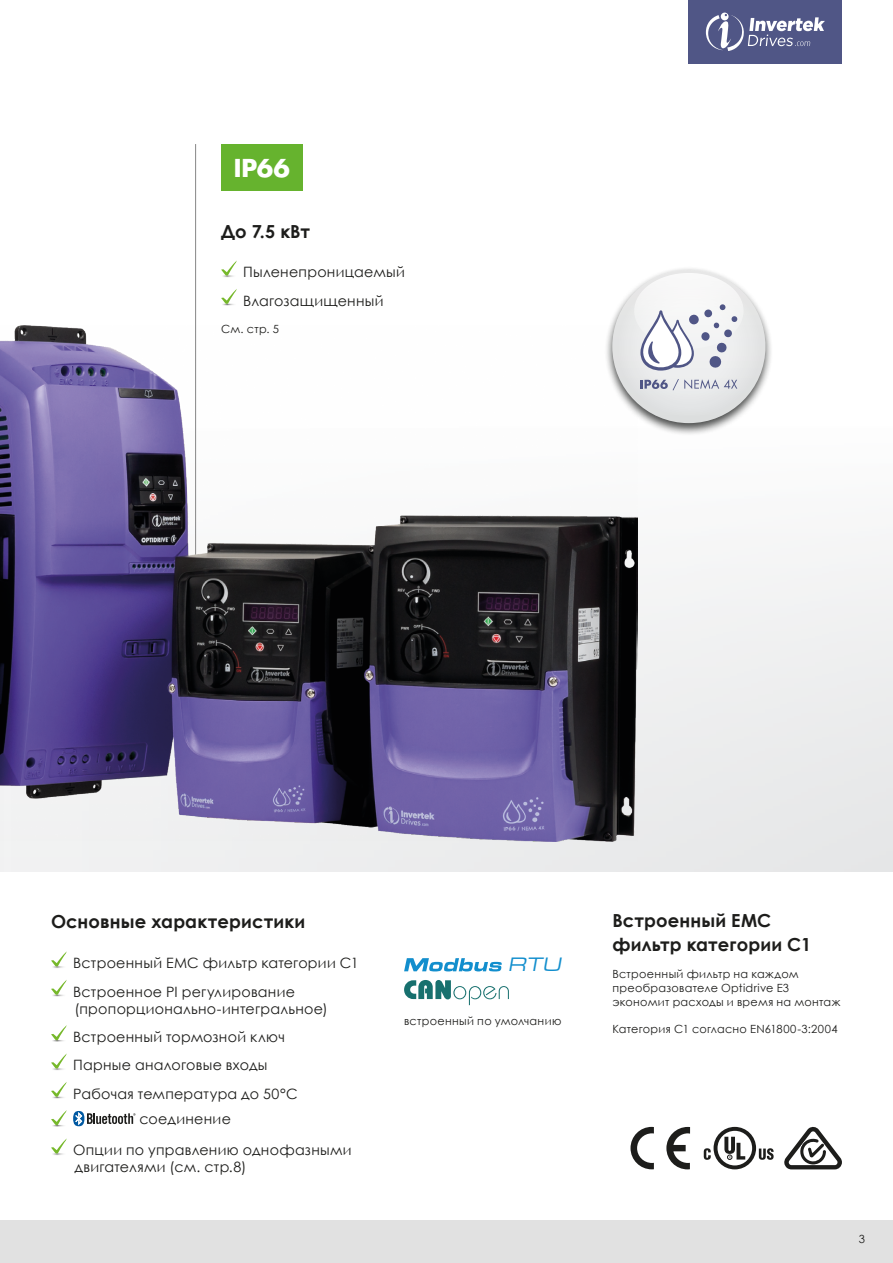
<style>
.page{position:relative;width:893px;height:1263px;background:#fff}
.page>*{position:absolute;margin:0;border:0;box-sizing:border-box;transform-origin:0 0}
.t1{font:700 24px "Futura Std";color:#fff}
.t2{font:italic 22.65px "Metrostyle Extended";color:#128ecd}
.BODY{font:700 18px/23.4px "Century Gothic";letter-spacing:.005em;color:#1d1d1b}
.Intro_Text_PLUS{font:700 18px "Century Gothic";color:#1d1d1b}
.Tick_BULLET_2{font:14.25px/17.1px "Century Gothic";letter-spacing:.015em;color:#1d1d1b}
.BODY-2{font:11.25px/14.2px "Century Gothic";letter-spacing:.025em;color:#1d1d1b}
</style>
<div class="page">
<div style="left:0;top:425px;width:893px;height:447px;background:linear-gradient(to bottom,#fcfcfc,#e6e7e8)"></div>
<hr style="left:195px;top:144px;width:1px;height:524px;background:#878787">
<img style="left:0;top:326px;width:638px;height:516px">
<div style="left:604px;top:266px;width:170px;height:170px;background:#0e100f;opacity:.75"></div>
<div style="left:612px;top:270px;width:153px;height:153px;background:#e4e5e6;border-radius:50%"></div>
<div style="left:634px;top:273px;width:109px;height:76px;background:#f7f7f7;border-radius:50%"></div>
<div style="left:0;top:1220px;width:893px;height:43px;background:#e1e1e1"></div>
<div style="left:689px;top:0;width:153px;height:64px;background:#505686"></div>
<svg style="left:706px;top:13px;width:119px;height:38px"></svg>
<hr style="left:51px;top:965px;width:16px;height:3px;background:#646463">
<svg style="left:51px;top:951px;width:16px;height:16px"></svg>
<hr style="left:51px;top:993px;width:16px;height:3px;background:#646463">
<svg style="left:51px;top:980px;width:16px;height:15px"></svg>
<hr style="left:51px;top:1039px;width:16px;height:3px;background:#646463">
<svg style="left:51px;top:1025px;width:16px;height:15px"></svg>
<hr style="left:51px;top:1067px;width:16px;height:3px;background:#646463">
<svg style="left:51px;top:1053px;width:16px;height:16px"></svg>
<svg style="left:52px;top:1097px;width:12px;height:2px"></svg>
<svg style="left:51px;top:1082px;width:16px;height:15px"></svg>
<hr style="left:51px;top:1124px;width:16px;height:3px;background:#646463">
<svg style="left:51px;top:1110px;width:16px;height:15px"></svg>
<svg style="left:73px;top:1111px;width:62px;height:15px"></svg>
<hr style="left:51px;top:1152px;width:16px;height:3px;background:#646463">
<svg style="left:51px;top:1138px;width:16px;height:16px"></svg>
<svg style="left:404px;top:958px;width:98px;height:13px"></svg>
<svg style="left:404px;top:980px;width:105px;height:25px"></svg>
<div style="left:221px;top:144px;width:82px;height:47px;background:#66b32e"></div>
<hr style="left:221px;top:274px;width:16px;height:3px;background:#646463">
<svg style="left:221px;top:260px;width:16px;height:16px"></svg>
<svg style="left:222px;top:304px;width:12px;height:2px"></svg>
<svg style="left:221px;top:289px;width:16px;height:15px"></svg>
<svg style="left:640px;top:379px;width:97px;height:11px"></svg>
<svg style="left:640px;top:304px;width:97px;height:67px"></svg>
<svg style="left:704px;top:1127px;width:70px;height:42px"></svg>
<svg style="left:666px;top:1127px;width:24px;height:42px"></svg>
<svg style="left:630px;top:1127px;width:24px;height:42px"></svg>
<svg style="left:784px;top:1127px;width:58px;height:42px"></svg>
<p class="t1" style="left:234px;top:152px;width:58px">IP66</p>
<p class="Intro_Text_PLUS" style="left:221px;top:217px;width:90px">До 7.5 кВт</p>
<p class="Tick_BULLET_2" style="left:243px;top:263px;width:163px">Пыленепроницаемый</p>
<p class="Tick_BULLET_2" style="left:243px;top:292px;width:142px">Влагозащищенный</p>
<p class="BODY-2" style="left:221px;top:322px;width:59px">См. стр. 5</p>
<h5 class="BODY" style="left:51px;top:909px;width:256px">Основные характеристики</h5>
<p class="Tick_BULLET_2" style="left:73px;top:954px;width:287px">Встроенный EMC фильтр категории C1</p>
<p class="Tick_BULLET_2" style="left:73px;top:983px;width:256px">Встроенное PI регулирование (пропорционально-интегральное)</p>
<p class="Tick_BULLET_2" style="left:73px;top:1028px;width:213px">Встроенный тормозной ключ</p>
<p class="Tick_BULLET_2" style="left:73px;top:1056px;width:196px">Парные аналоговые входы</p>
<p class="Tick_BULLET_2" style="left:73px;top:1085px;width:226px">Рабочая температура до 50°С</p>
<p class="Tick_BULLET_2" style="left:139px;top:1110px;width:93px">соединение</p>
<p class="Tick_BULLET_2" style="left:73px;top:1141px;width:280px">Опции по управлению однофазными двигателями (см. стр.8)</p>
<p class="t2" style="left:508px;top:953px;width:58px">RTU</p>
<p class="BODY-2" style="left:404px;top:1014px;width:159px">встроенный по умолчанию</p>
<p class="BODY" style="left:612px;top:908px;width:200px">Встроенный EMC фильтр категории C1</p>
<p class="BODY-2" style="left:612px;top:966px;width:230px">Встроенный фильтр на каждом преобразователе Optidrive E3 экономит расходы и время на монтаж</p>
<p class="BODY-2" style="left:612px;top:1022px;width:227px">Категория C1 согласно EN61800-3:2004</p>
<p class="BODY-2" style="left:859px;top:1231px;width:8px">3</p>
</div>
